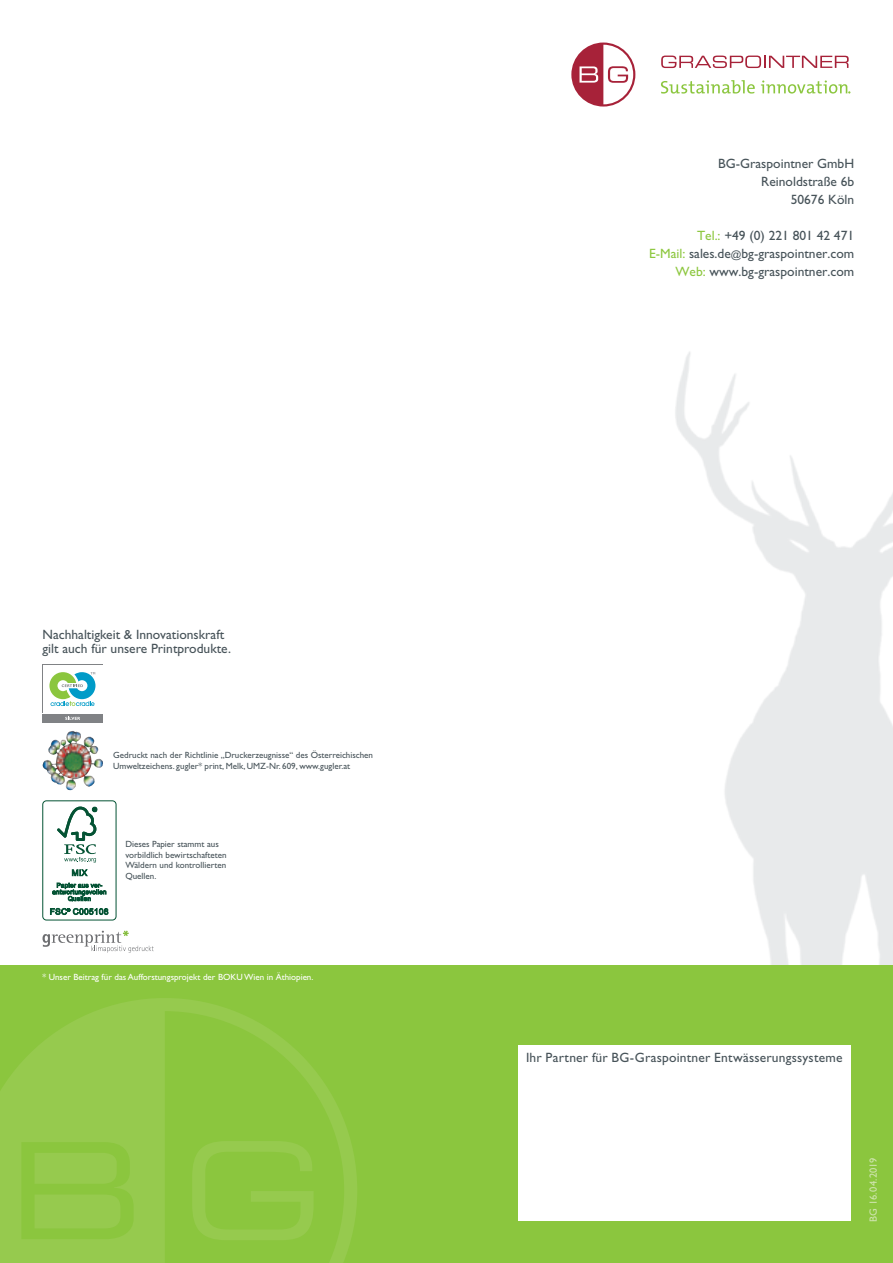
<style>
.page{position:relative;width:893px;height:1263px;background:#fff}
.page>*{position:absolute;margin:0;border:0;box-sizing:border-box;transform-origin:0 0}
.t1{font:13.5px/17.7px "Gill Sans Std";color:#475359;text-align:right}
.t2{font:10.5px "Gill Sans Std";letter-spacing:.005em;color:#cfe4ae}
.t3{font:9px/10.5px "Gill Sans Std";color:#475359}
.t4{font:9px "Gill Sans CE";color:#fff}
.s1{color:#8dc73f}
.s2{font-size:10.5px}
</style>
<div class="page">
<div style="left:0;top:965px;width:893px;height:298px;background:#8bc63e"></div>
<svg style="left:0;top:998px;width:357px;height:265px"></svg>
<svg style="left:192px;top:1141px;width:122px;height:99px"></svg>
<div style="left:518px;top:1045px;width:332px;height:175px;background:#fff"></div>
<img style="left:59px;top:731px;width:14px;height:18px">
<div style="left:42px;top:800px;width:74px;height:120px;border:1px solid #045334;border-radius:4px"></div>
<svg style="left:57px;top:807px;width:40px;height:69px"></svg>
<svg style="left:52px;top:883px;width:54px;height:18px"></svg>
<svg style="left:50px;top:908px;width:58px;height:7px"></svg>
<svg style="left:43px;top:930px;width:111px;height:23px"></svg>
<div style="left:43px;top:714px;width:60px;height:9px;background:#808285"></div>
<svg style="left:43px;top:664px;width:60px;height:1px"></svg>
<svg style="left:65px;top:717px;width:15px;height:3px"></svg>
<svg style="left:49px;top:672px;width:46px;height:34px"></svg>
<svg style="left:661px;top:56px;width:188px;height:12px"></svg>
<svg style="left:571px;top:43px;width:64px;height:64px"></svg>
<svg style="left:661px;top:80px;width:94px;height:14px"></svg>
<svg style="left:761px;top:80px;width:89px;height:14px"></svg>
<p class="t1" style="left:43px;top:628px;width:190px;line-height:13.5px;text-align:left">Nachhaltigkeit &amp; Innovationskraft gilt auch für unsere Printprodukte.</p>
<p class="t3" style="left:113px;top:750px;width:261px">Gedruckt nach der Richtlinie „Druckerzeugnisse“ des Österreichischen<br>Umweltzeichens. gugler* print, Melk, UMZ-Nr. 609, www.gugler.at</p>
<p class="t3" style="left:125px;top:839px;width:103px">Dieses Papier stammt aus vorbildlich bewirtschafteten<br>Wäldern und kontrollierten<br>Quellen.</p>
<p class="t4" style="left:43px;top:971px;width:272px">* Unser Beitrag für das Aufforstungsprojekt der BOKU Wien in Äthiopien.</p>
<p class="t1" style="left:718px;top:155px;width:137px">BG-Graspointner GmbH<br>Reinoldstraße 6b<br>50676 Köln</p>
<p class="t1" style="left:649px;top:227px;width:207px"><span class="s1">Tel.:</span> +49 (0) 221 801 42 471<br><span class="s1">E-Mail:</span> sales.de<span class="s2">@</span>bg-graspointner.com<br><span class="s1">Web:</span> www.bg-graspointner.com</p>
<p class="t1" style="left:526px;top:1048px;width:318px">Ihr Partner für BG-Graspointner Entwässerungssysteme</p>
<p class="t2" style="left:867px;top:1222px;width:66px;rotate:-90deg">BG 16.04.2019</p>
</div>
